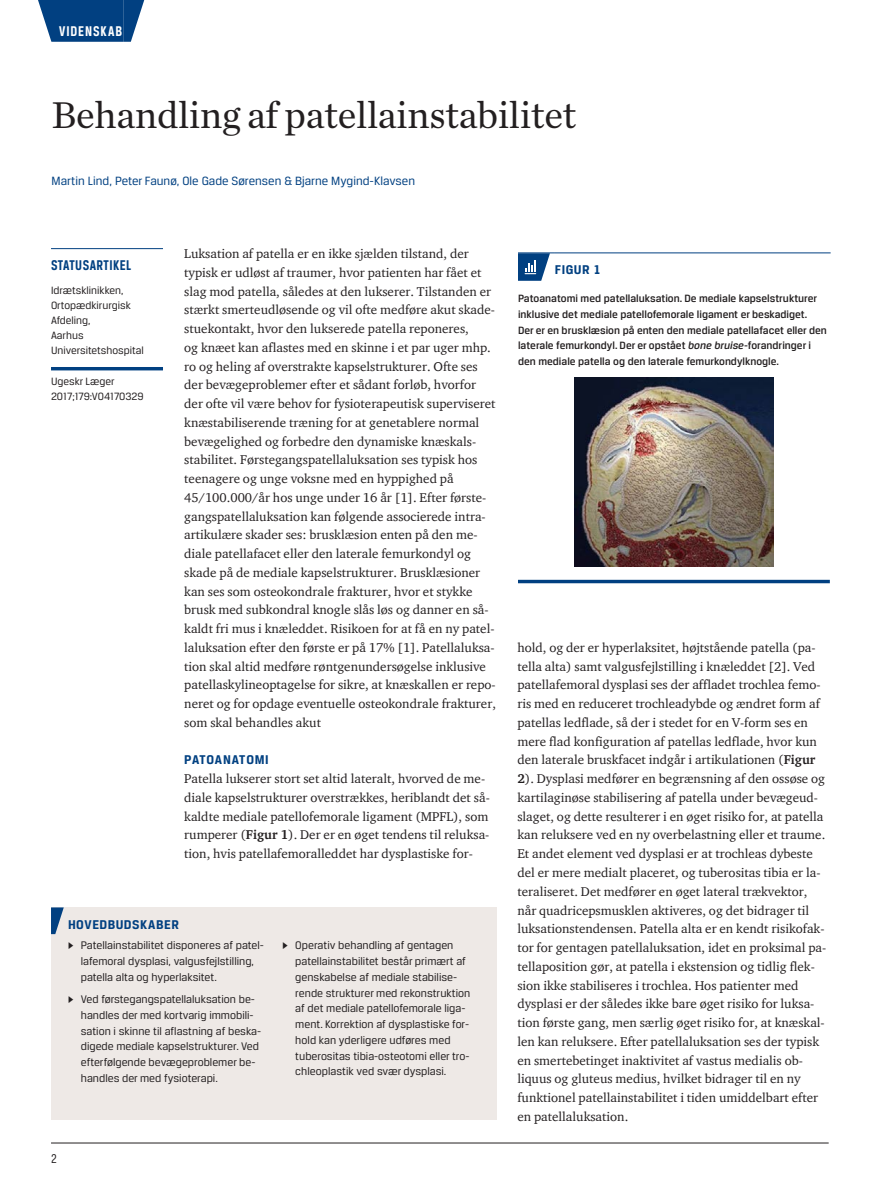
<style>
.page{position:relative;width:893px;height:1191px;background:#fff}
.page>*{position:absolute;margin:0;border:0;box-sizing:border-box;transform-origin:0 0}
.t1{font:39px "Chronicle Text G1";letter-spacing:-.01em;color:#231f20}
.t2{font:700 15px "Breuer Condensed";letter-spacing:.03em;color:#014081}
.t3{font:700 15px "Breuer Condensed";letter-spacing:.065em;color:#fff}
.t4{font:700 13.5px "Breuer Text";letter-spacing:.035em;color:#014081}
.t5{font:13.5px "Breuer Condensed";color:#231f20}
.t6{font:13.05px/18.8px "ITC Charter Com";color:#231f20}
.t7{font:12.75px "Breuer Text";color:#014081}
.t8{font:11.7px/15.8px "Breuer Text";color:#231f20}
.t9{font:500 11.25px/15.8px "Breuer Text";color:#231f20}
.t10{font:11.25px/15px "Breuer Text";color:#231f20}
.s1{font-weight:700}
.s2{font-family:"Greta Text"}
.s3{font-style:italic}
</style>
<div class="page">
<hr style="left:51px;top:1142px;width:778px;height:1px;background:#231f20">
<div style="left:59px;top:0;width:64px;height:42px;background:#014081"></div>
<svg style="left:38px;top:0;width:21px;height:42px"></svg>
<svg style="left:123px;top:0;width:21px;height:42px"></svg>
<hr style="left:51px;top:248px;width:112px;height:1px;background:#014081">
<hr style="left:51px;top:367px;width:112px;height:3px;background:#014081">
<div style="left:51px;top:907px;width:445px;height:213px;background:#eee9e6"></div>
<svg style="left:51px;top:907px;width:13px;height:27px"></svg>
<hr style="left:518px;top:252px;width:37px;height:1px;background:#014081">
<hr style="left:555px;top:252px;width:276px;height:1px;background:#014081">
<svg style="left:518px;top:253px;width:32px;height:28px"></svg>
<img style="left:574px;top:378px;width:200px;height:188px">
<hr style="left:518px;top:580px;width:312px;height:3px;background:#014081">
<p class="t3" style="left:59px;top:23px;width:65px">VIDENSKAB</p>
<h1 class="t1" style="left:52px;top:86px;width:526px">Behandling af patellainstabilitet</h1>
<p class="t7" style="left:52px;top:174px;width:365px">Martin Lind, Peter Faunø, Ole Gade Sørensen &amp; Bjarne Mygind-Klavsen</p>
<p class="t2" style="left:51px;top:257px;width:82px">STATUSARTIKEL</p>
<p class="t10" style="left:51px;top:283px;width:94px">Idrætsklinikken,<br>Ortopædkirurgisk<br>Afdeling,<br>Aarhus<br>Universitetshospital</p>
<p class="t10" style="left:51px;top:374px;width:94px">Ugeskr Læger<br>2017;179:V04170329</p>
<p class="t6" style="left:184px;top:244px;width:313px">Luksation af patella er en ikke sjælden tilstand, der typisk er udløst af traumer, hvor patienten har fået et slag mod patella, således at den lukserer. Tilstanden er stærkt smerteudløsende og vil ofte medføre akut skade&shy;stuekontakt, hvor den lukserede patella reponeres,<br>og knæet kan aflastes med en skinne i et par uger mhp. ro og heling af overstrakte kapselstrukturer. Ofte ses der bevægeproblemer efter et sådant forløb, hvorfor der ofte vil være behov for fysioterapeutisk superviseret knæstabiliserende træning for at genetablere normal bevægelighed og forbedre den dynamiske knæskals&shy;stabilitet. Førstegangspatellaluksation ses typisk hos teenagere og unge voksne med en hyppighed på 45/100.000/år hos unge under 16 år [1]. Efter første&shy;gangspatellaluksation kan følgende associerede intra&shy;artikulære skader ses: brusklæsion enten på den me&shy;diale patellafacet eller den laterale femurkondyl og skade på de mediale kapselstrukturer. Brusklæsioner kan ses som osteokondrale frakturer, hvor et stykke brusk med subkondral knogle slås løs og danner en så&shy;kaldt fri mus i knæleddet. Risikoen for at få en ny patel&shy;laluksation efter den første er på 17% [1]. Patellaluksa&shy;tion skal altid medføre røntgenundersøgelse inklusive patellaskylineoptagelse for sikre, at knæskallen er repo&shy;neret og for opdage eventuelle osteokondrale frakturer, som skal behandles akut</p>
<p class="t4" style="left:184px;top:752px;width:86px">PATOANATOMI</p>
<p class="t6" style="left:184px;top:769px;width:307px">Patella lukserer stort set altid lateralt, hvorved de me&shy;diale kapselstrukturer overstrækkes, heriblandt det så&shy;kaldte mediale patellofemorale ligament (MPFL), som rumperer (<span class="s1">Figur 1</span>). Der er en øget tendens til reluksa&shy;tion, hvis patellafemoralleddet har dysplastiske for-</p>
<p class="t4" style="left:68px;top:916px;width:112px">HOVEDBUDSKABER</p>
<p class="t8" style="left:81px;top:937px;width:185px;text-indent:-13px"><span class="s2">▶</span> Patellainstabilitet disponeres af patel&shy;lafemoral dysplasi, valgusfejlstilling, patella alta og hyperlaksitet.</p>
<p class="t8" style="left:81px;top:991px;width:182px;text-indent:-13px"><span class="s2">▶</span> Ved førstegangspatellaluksation be&shy;handles der med kortvarig immobili&shy;sation i skinne til aflastning af beska&shy;digede mediale kapselstrukturer. Ved efterfølgende bevægeproblemer be&shy;handles der med fysioterapi.</p>
<p class="t8" style="left:295px;top:937px;width:177px;text-indent:-13px"><span class="s2">▶</span> Operativ behandling af gentagen patellainstabilitet består primært af genskabelse af mediale stabilise&shy;rende strukturer med rekonstruktion af det mediale patellofemorale liga&shy;ment. Korrektion af dysplastiske for&shy;hold kan yderligere udføres med tuberositas tibia-osteotomi eller tro&shy;chleoplastik ved svær dysplasi.</p>
<p class="t5" style="left:51px;top:1150px;width:7px">2</p>
<p class="t4" style="left:555px;top:261px;width:47px">Figur 1</p>
<p class="t9" style="left:518px;top:290px;width:310px">Patoanatomi med patellaluksation. De mediale kapselstrukturer inklusive det mediale patellofemorale ligament er beskadiget.<br>Der er en brusklæsion på enten den mediale patellafacet eller den laterale femurkondyl. Der er opstået <span class="s3">bone bruise</span>-forandringer i den mediale patella og den laterale femurkondylknogle.</p>
<p class="t6" style="left:517px;top:638px;width:310px">hold, og der er hyperlaksitet, højtstående patella (pa&shy;tella alta) samt valgusfejlstilling i knæleddet [2]. Ved patellafemoral dysplasi ses der affladet trochlea femo&shy;ris med en reduceret trochleadybde og ændret form af patellas ledflade, så der i stedet for en V-form ses en mere flad konfiguration af patellas ledflade, hvor kun den laterale bruskfacet indgår i artikulationen (<span class="s1">Figur 2</span>). Dysplasi medfører en begrænsning af den ossøse og kartilaginøse stabilisering af patella under bevægeud&shy;slaget, og dette resulterer i en øget risiko for, at patella kan reluksere ved en ny overbelastning eller et traume.<br>Et andet element ved dysplasi er at trochleas dybeste del er mere medialt placeret, og tuberositas tibia er la&shy;teraliseret. Det medfører en øget lateral trækvektor, når quadricepsmusklen aktiveres, og det bidrager til luksationstendensen. Patella alta er en kendt risikofak&shy;tor for gentagen patellaluksation, idet en proksimal pa&shy;tellaposition gør, at patella i ekstension og tidlig flek&shy;sion ikke stabiliseres i trochlea. Hos patienter med dysplasi er der således ikke bare øget risiko for luksa&shy;tion første gang, men særlig øget risiko for, at knæskal&shy;len kan reluksere. Efter patellaluksation ses der typisk en smertebetinget inaktivitet af vastus medialis ob&shy;liquus og gluteus medius, hvilket bidrager til en ny funktionel patellainstabilitet i tiden umiddelbart efter en patellaluksation.</p>
</div>
